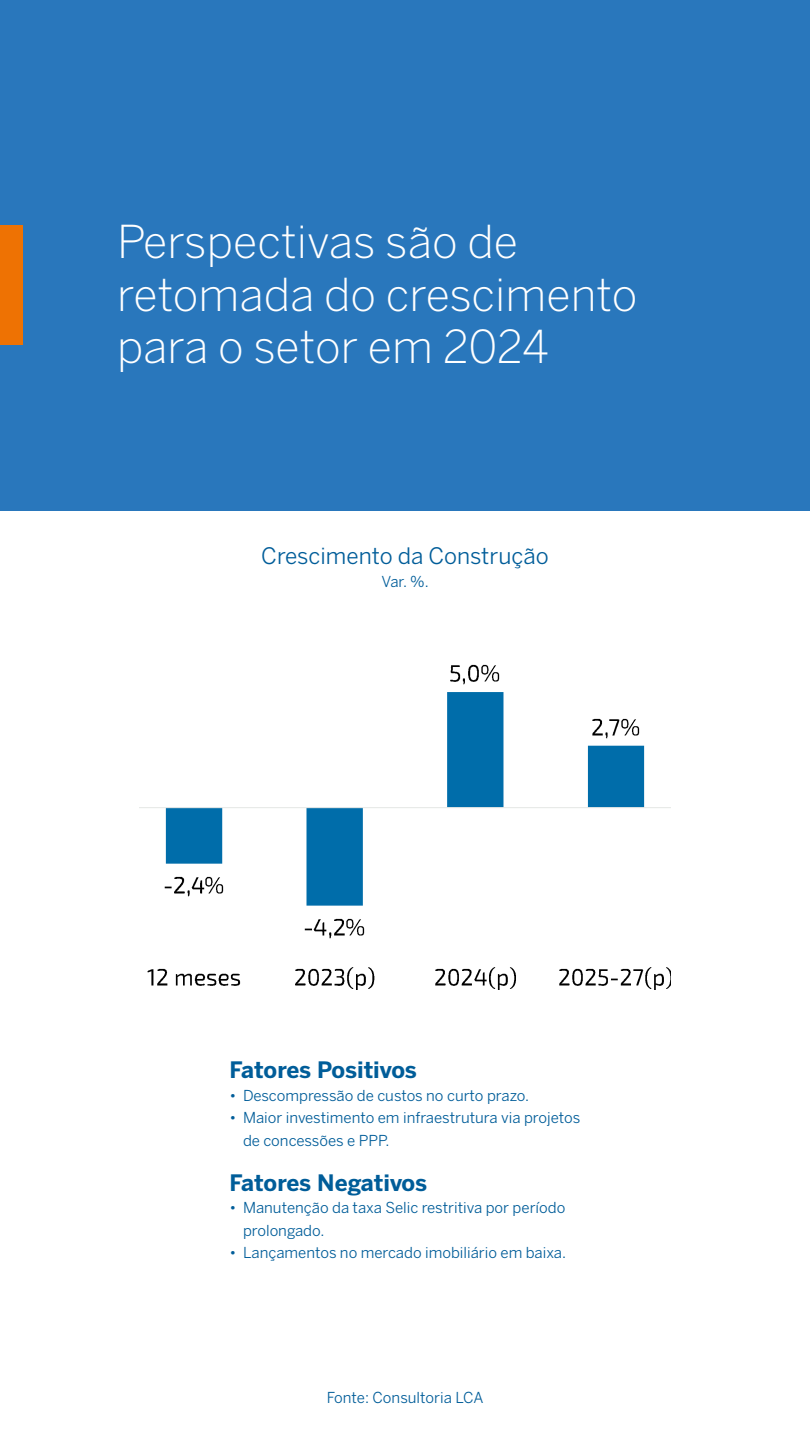
<style>
.page{position:relative;width:810px;height:1440px;background:#fff}
.page>*{position:absolute;margin:0;border:0;box-sizing:border-box;transform-origin:0 0}
.t1{font:300 45px/52.5px "Benton Sans";color:#fff}
.t2{font:700 22.5px "Benton Sans";color:#005d99}
.t3{font:22.5px "Benton Sans";color:#005d99}
.t4{font:15px/22.5px "Benton Sans";color:#005d99}
</style>
<div class="page">
<div style="left:0;top:0;width:810px;height:511px;background:#2977bc"></div>
<div style="left:0;top:225px;width:22px;height:120px;background:#ee7203"></div>
<svg style="left:166px;top:692px;width:478px;height:214px"></svg>
<hr style="left:140px;top:807px;width:530px;height:1px;background:#e6e8e6">
<img style="left:164px;top:870px;width:9px;height:27px">
<img style="left:173px;top:870px;width:32px;height:27px">
<img style="left:205px;top:870px;width:40px;height:27px">
<img style="left:304px;top:928px;width:10px;height:3px">
<img style="left:314px;top:918px;width:31px;height:21px">
<img style="left:346px;top:918px;width:19px;height:18px">
<img style="left:450px;top:664px;width:29px;height:21px">
<img style="left:481px;top:664px;width:19px;height:18px">
<img style="left:592px;top:712px;width:28px;height:27px">
<img style="left:620px;top:712px;width:24px;height:27px">
<img style="left:147px;top:968px;width:94px;height:18px">
<img style="left:295px;top:967px;width:80px;height:23px">
<img style="left:435px;top:967px;width:81px;height:23px">
<img style="left:559px;top:967px;width:111px;height:23px">
<p class="t1" style="left:117px;top:215px;width:522px">Perspectivas são de retomada do crescimento para o setor em 2024</p>
<p class="t3" style="left:261px;top:543px;width:289px">Crescimento da Construção</p>
<p class="t4" style="left:382px;top:570px;width:49px">Var. %.</p>
<p class="t2" style="left:230px;top:1057px;width:189px">Fatores Positivos</p>
<p class="t4" style="left:230px;top:1084px;width:301px">• Descompressão de custos no curto prazo.</p>
<p class="t4" style="left:243px;top:1107px;width:339px;text-indent:-14px">• Maior investimento em infraestrutura via projetos de concessões e PPP.</p>
<p class="t2" style="left:230px;top:1169px;width:199px">Fatores Negativos</p>
<p class="t4" style="left:243px;top:1197px;width:324px;text-indent:-14px">• Manutenção da taxa Selic restritiva por período prolongado.</p>
<p class="t4" style="left:230px;top:1242px;width:338px">• Lançamentos no mercado imobiliário em baixa.</p>
<p class="t4" style="left:327px;top:1386px;width:158px">Fonte: Consultoria LCA</p>
</div>
